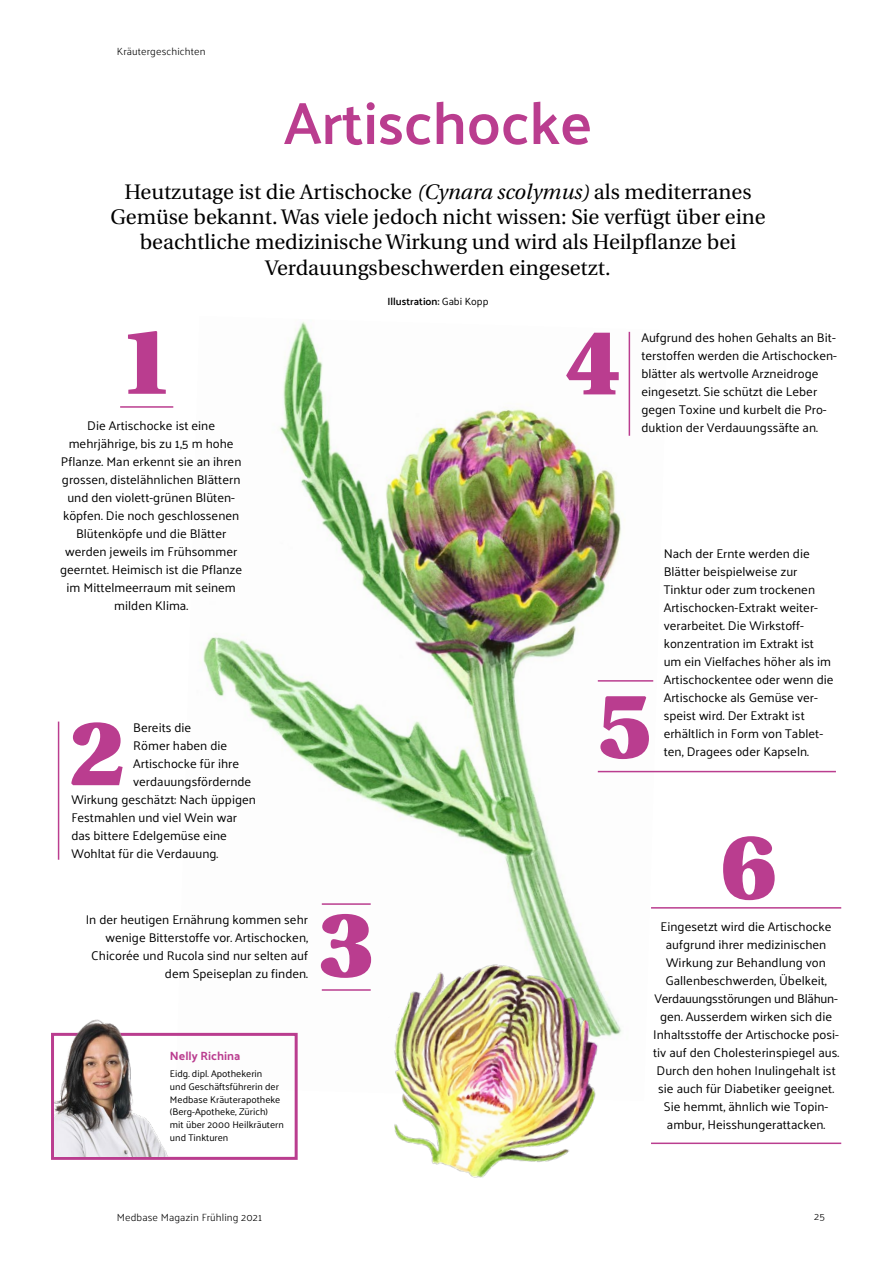
<style>
.page{position:relative;width:893px;height:1263px;background:#fff}
.page>*{position:absolute;margin:0;border:0;box-sizing:border-box;transform-origin:0 0}
.t1{font:900 92.4px "Utopia";color:#ba3d8f}
.t2{font:600 60px "Palanquin";letter-spacing:-.005em;color:#ba3d8f}
.t3{font:21px/25.2px "Utopia";color:#000;text-align:center}
.t4{font:12.75px/18px "Palanquin";color:#000}
.t5{font:700 12px "Palanquin";color:#ba3d8f}
.t6{font:300 10.5px "Palanquin";letter-spacing:.01em;color:#000}
.t7{font:600 10.5px "Palanquin";color:#000}
.t8{font:9.75px/12.8px "Palanquin";color:#000}
.s1{font-style:italic}
.s2{font-weight:400}
</style>
<div class="page">
<img style="left:176px;top:321px;width:491px;height:712px">
<div style="left:51px;top:1033px;width:247px;height:127px;border:3px solid #ba3d8f"></div>
<img style="left:54px;top:1019px;width:115px;height:138px">
<hr style="left:598px;top:771px;width:238px;height:1px;background:#ba3d8f">
<hr style="left:598px;top:680px;width:55px;height:2px;background:#ba3d8f">
<hr style="left:322px;top:903px;width:49px;height:2px;background:#ba3d8f">
<hr style="left:322px;top:989px;width:49px;height:2px;background:#ba3d8f">
<hr style="left:651px;top:1142px;width:190px;height:2px;background:#ba3d8f">
<hr style="left:651px;top:907px;width:190px;height:1px;background:#ba3d8f">
<hr style="left:120px;top:406px;width:53px;height:2px;background:#ba3d8f">
<hr style="left:58px;top:721px;width:1px;height:139px;background:#ba3d8f">
<hr style="left:629px;top:332px;width:1px;height:104px;background:#ba3d8f">
<img style="left:347px;top:933px;width:287px;height:245px">
<p class="t6" style="left:117px;top:45px;width:90px">Kräutergeschichten</p>
<h2 class="t2" style="left:284px;top:88px;width:310px">Artischocke</h2>
<p class="t3" style="left:110px;top:180px;width:657px">Heutzutage ist die Artischocke <span class="s1">(Cynara scolymus)</span> als mediterranes Gemüse bekannt. Was viele jedoch nicht wissen: Sie verfügt über eine beachtliche medizinische Wirkung und wird als Heilpflanze bei Verdauungsbeschwerden eingesetzt.</p>
<p class="t7" style="left:387px;top:295px;width:102px">Illustration: <span class="s2">Gabi Kopp</span></p>
<h1 class="t1" style="left:119px;top:309px;width:57px">1</h1>
<p class="t4" style="left:60px;top:416px;width:184px;text-align:center">Die Artischocke ist eine mehrjährige, bis zu 1,5 m hohe<br>Pflanze. Man erkennt sie an ihren grossen, distelähnlichen Blättern und den violett-grünen Blüten&shy;köpfen. Die noch geschlossenen<br>Blütenköpfe und die Blätter werden jeweils im Frühsommer geerntet. Heimisch ist die Pflanze im Mittelmeerraum mit seinem milden Klima.</p>
<h1 class="t1" style="left:69px;top:700px;width:57px">2</h1>
<p class="t4" style="left:133px;top:718px;width:60px">Bereits die</p>
<p class="t4" style="left:133px;top:736px;width:96px">Römer haben die</p>
<p class="t4" style="left:133px;top:754px;width:107px">Artischocke für ihre</p>
<p class="t4" style="left:133px;top:772px;width:120px">verdauungsfördernde</p>
<p class="t4" style="left:71px;top:791px;width:186px">Wirkung geschätzt: Nach üppigen</p>
<p class="t4" style="left:71px;top:809px;width:167px">Festmahlen und viel Wein war</p>
<p class="t4" style="left:71px;top:827px;width:157px">das bittere Edelgemüse eine</p>
<p class="t4" style="left:71px;top:845px;width:148px">Wohltat für die Verdauung.</p>
<p class="t4" style="left:86px;top:911px;width:224px;text-align:right">In der heutigen Ernährung kommen sehr wenige Bitterstoffe vor. Artischocken, Chicorée und Rucola sind nur selten auf dem Speiseplan zu finden.</p>
<h1 class="t1" style="left:319px;top:892px;width:57px">3</h1>
<p class="t5" style="left:170px;top:1049px;width:72px">Nelly Richina</p>
<p class="t8" style="left:170px;top:1067px;width:115px">Eidg. dipl. Apothekerin<br>und Geschäftsführerin der<br>Medbase Kräuterapotheke (Berg-Apotheke, Zürich) mit über 2000 Heilkräutern und Tinkturen</p>
<h1 class="t1" style="left:565px;top:310px;width:57px">4</h1>
<p class="t4" style="left:641px;top:328px;width:197px">Aufgrund des hohen Gehalts an Bit&shy;terstoffen werden die Artischocken&shy;blätter als wertvolle Arzneidroge eingesetzt. Sie schützt die Leber gegen Toxine und kurbelt die Pro&shy;duktion der Verdauungssäfte an.</p>
<h1 class="t1" style="left:597px;top:673px;width:57px">5</h1>
<p class="t4" style="left:664px;top:544px;width:171px">Nach der Ernte werden die<br>Blätter beispielweise zur<br>Tinktur oder zum trockenen<br>Artischocken-Extrakt weiter&shy;verarbeitet. Die Wirkstoff&shy;konzentration im Extrakt ist um ein Vielfaches höher als im<br>Artischockentee oder wenn die<br>Artischocke als Gemüse ver&shy;speist wird. Der Extrakt ist erhältlich in Form von Tablet&shy;ten, Dragees oder Kapseln.</p>
<h1 class="t1" style="left:721px;top:814px;width:57px">6</h1>
<p class="t4" style="left:653px;top:917px;width:187px;text-align:center">Eingesetzt wird die Artischocke aufgrund ihrer medizinischen<br>Wirkung zur Behandlung von<br>Gallenbeschwerden, Übelkeit,<br>Verdauungsstörungen und Blähun&shy;gen. Ausserdem wirken sich die<br>Inhaltsstoffe der Artischocke posi&shy;tiv auf den Cholesterinspiegel aus.<br>Durch den hohen Inulingehalt ist sie auch für Diabetiker geeignet.<br>Sie hemmt, ähnlich wie Topin&shy;ambur, Heisshungerattacken.</p>
<p class="t6" style="left:117px;top:1211px;width:147px">Medbase Magazin Frühling 2021</p>
<p class="t6" style="left:814px;top:1210px;width:12px">25</p>
</div>
